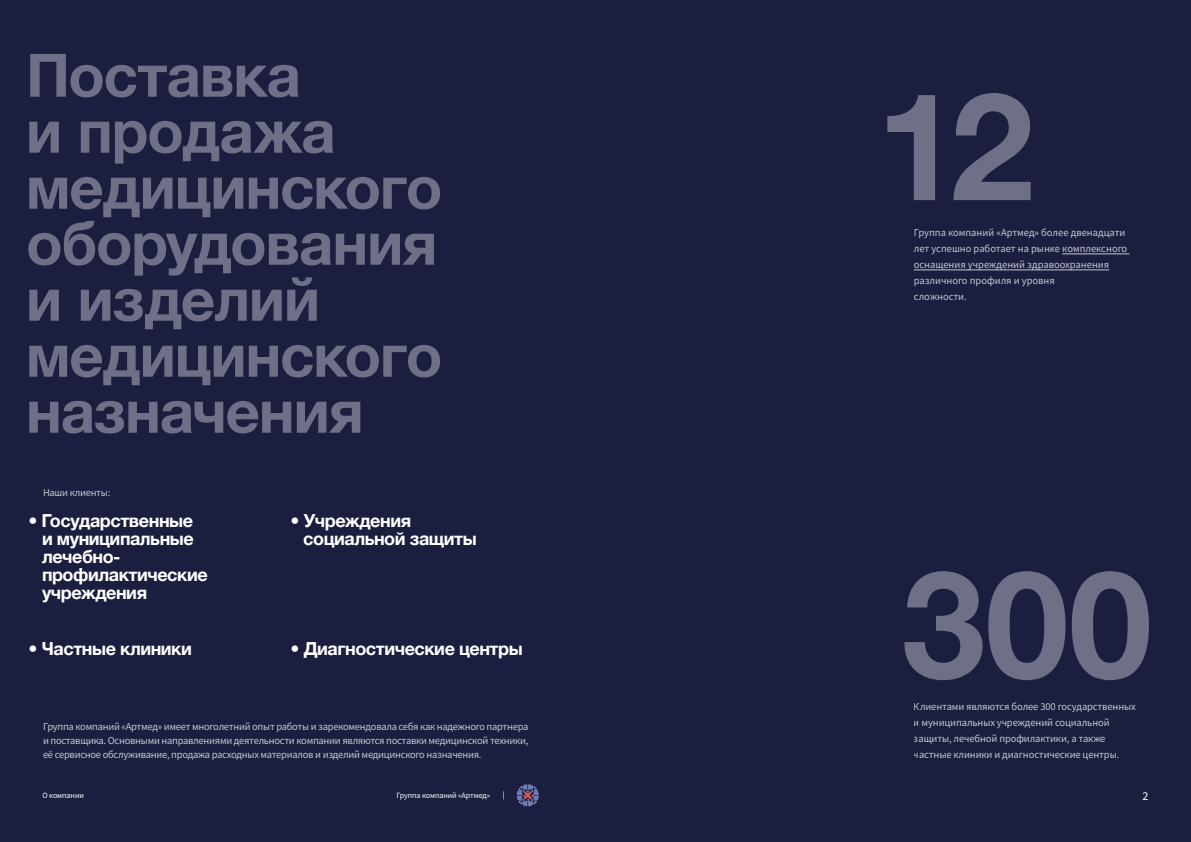
<style>
.page{position:relative;width:1191px;height:842px;background:#1c1e40}
.page>*{position:absolute;margin:0;border:0;box-sizing:border-box;transform-origin:0 0}
.t1{font:700 150px "Helvetica Neue";color:#6f6f87}
.t2{font:700 18px/18px "Helvetica Neue";letter-spacing:-.025em;color:#fff}
.t3{font:12px "Source Sans Pro";color:#fff}
.t4{font:10.5px/16px "Source Sans Pro";letter-spacing:-.01em;color:#fff}
.t5{font:8px "Source Sans Pro";letter-spacing:-.01em;color:#fbfdff}
.t6{font:8px "Source Sans Pro";letter-spacing:-.01em;color:#fff}
</style>
<div class="page">
<hr style="left:1062px;top:254px;width:67px;height:1px;background:#fff">
<hr style="left:913px;top:270px;width:196px;height:1px;background:#fff">
<svg style="left:28px;top:54px;width:412px;height:379px"></svg>
<svg style="left:517px;top:784px;width:22px;height:22px"></svg>
<p class="t4" style="left:43px;top:484px;width:69px">Наши клиенты:</p>
<h2 class="t2" style="left:42px;top:511px;width:167px;text-indent:-14px">• Государственные и муниципальные лечебно&shy;профилактические учреждения</h2>
<h2 class="t2" style="left:303px;top:511px;width:175px;text-indent:-13px">• Учреждения социальной защиты</h2>
<h2 class="t2" style="left:29px;top:639px;width:165px">• Частные клиники</h2>
<h2 class="t2" style="left:291px;top:639px;width:234px">• Диагностические центры</h2>
<p class="t4" style="left:43px;top:720px;width:487px;line-height:14px;text-align:justify">Группа компаний «Артмед» имеет многолетний опыт работы и зарекомендовала себя как надежного партнера и поставщика. Основными направлениями деятельности компании являются поставки медицинской техники, её сервисное обслуживание, продажа расходных материалов и изделий медицинского назначения.</p>
<h1 class="t1" style="left:876px;top:54px;width:159px">12</h1>
<p class="t4" style="left:913px;top:224px;width:215px">Группа компаний «Артмед» более двенадцати лет успешно работает на рынке комплексного оснащения учреждений здравоохранения различного профиля и уровня<br>сложности.</p>
<h1 class="t1" style="left:901px;top:532px;width:252px">300</h1>
<p class="t4" style="left:913px;top:699px;width:223px">Клиентами являются более 300 государственных и муниципальных учреждений социальной защиты, лечебной профилактики, а также частные клиники и диагностические центры.</p>
<p class="t6" style="left:43px;top:790px;width:43px">О компании</p>
<p class="t5" style="left:396px;top:790px;width:95px">Группа компаний «Артмед»</p>
<p class="t3" style="left:1142px;top:788px;width:7px">2</p>
</div>
